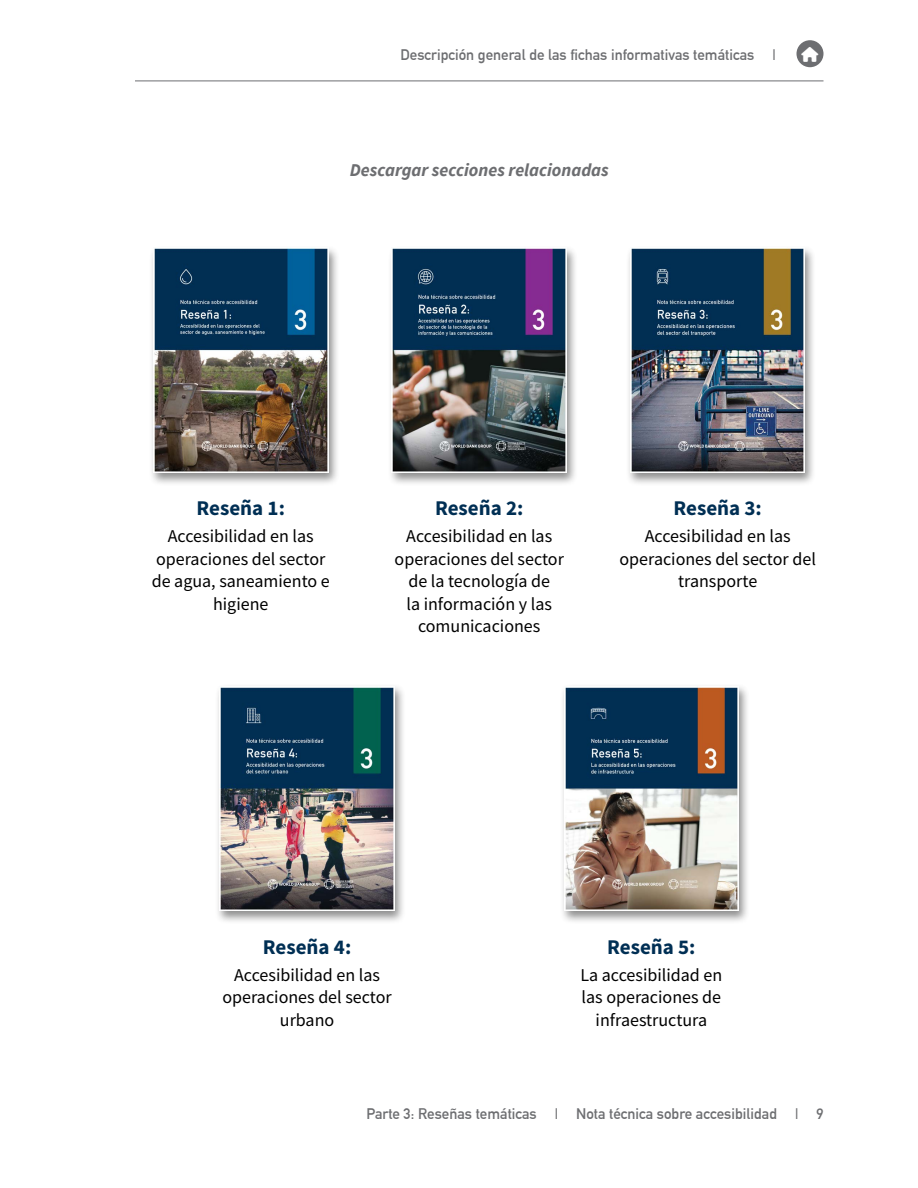
<style>
.page{position:relative;width:918px;height:1188px;background:#fff}
.page>*{position:absolute;margin:0;border:0;box-sizing:border-box;transform-origin:0 0}
.t1{font:700 21px "Source Sans Pro";color:#002f54}
.t2{font:18px/22.5px "Source Sans Pro";color:#000;text-align:center}
.t3{font:italic 700 18px "Source Sans Pro";color:#6d6e71}
.t4{font:700 15px "DIN Alternate";color:#6d6e71}
</style>
<div class="page">
<div style="left:796px;top:40px;width:28px;height:27px;background:#6d6e71;border-radius:50%"></div>
<hr style="left:135px;top:81px;width:689px;height:1px;background:#6d6e71">
<div style="left:149px;top:245px;width:191px;height:241px;background:#000;opacity:.45"></div>
<img style="left:154px;top:248px;width:174px;height:224px">
<div style="left:387px;top:245px;width:191px;height:241px;background:#000;opacity:.45"></div>
<img style="left:392px;top:248px;width:174px;height:224px">
<div style="left:626px;top:245px;width:191px;height:241px;background:#000;opacity:.45"></div>
<img style="left:630px;top:248px;width:175px;height:224px">
<div style="left:215px;top:684px;width:191px;height:241px;background:#000;opacity:.45"></div>
<img style="left:220px;top:686px;width:174px;height:225px">
<div style="left:559px;top:684px;width:191px;height:241px;background:#000;opacity:.45"></div>
<img style="left:564px;top:686px;width:175px;height:225px">
<p class="t4" style="left:400px;top:43px;width:377px">Descripción general de las fichas informativas temáticas |</p>
<h2 class="t3" style="left:350px;top:157px;width:261px">Descargar secciones relacionadas</h2>
<p class="t1" style="left:197px;top:494px;width:90px">Reseña 1:</p>
<p class="t2" style="left:152px;top:525px;width:180px">Accesibilidad en las operaciones del sector de agua, saneamiento e higiene</p>
<p class="t1" style="left:435px;top:494px;width:90px">Reseña 2:</p>
<p class="t2" style="left:395px;top:525px;width:171px">Accesibilidad en las operaciones del sector de la tecnología de<br>la información y las comunicaciones</p>
<p class="t1" style="left:674px;top:494px;width:90px">Reseña 3:</p>
<p class="t2" style="left:620px;top:525px;width:198px">Accesibilidad en las operaciones del sector del transporte</p>
<p class="t1" style="left:263px;top:932px;width:90px">Reseña 4:</p>
<p class="t2" style="left:222px;top:963px;width:171px">Accesibilidad en las operaciones del sector urbano</p>
<p class="t1" style="left:607px;top:932px;width:90px">Reseña 5:</p>
<p class="t2" style="left:580px;top:963px;width:143px">La accesibilidad en las operaciones de infraestructura</p>
<p class="t4" style="left:366px;top:1102px;width:459px">Parte 3: Reseñas temáticas | Nota técnica sobre accesibilidad | 9</p>
</div>
